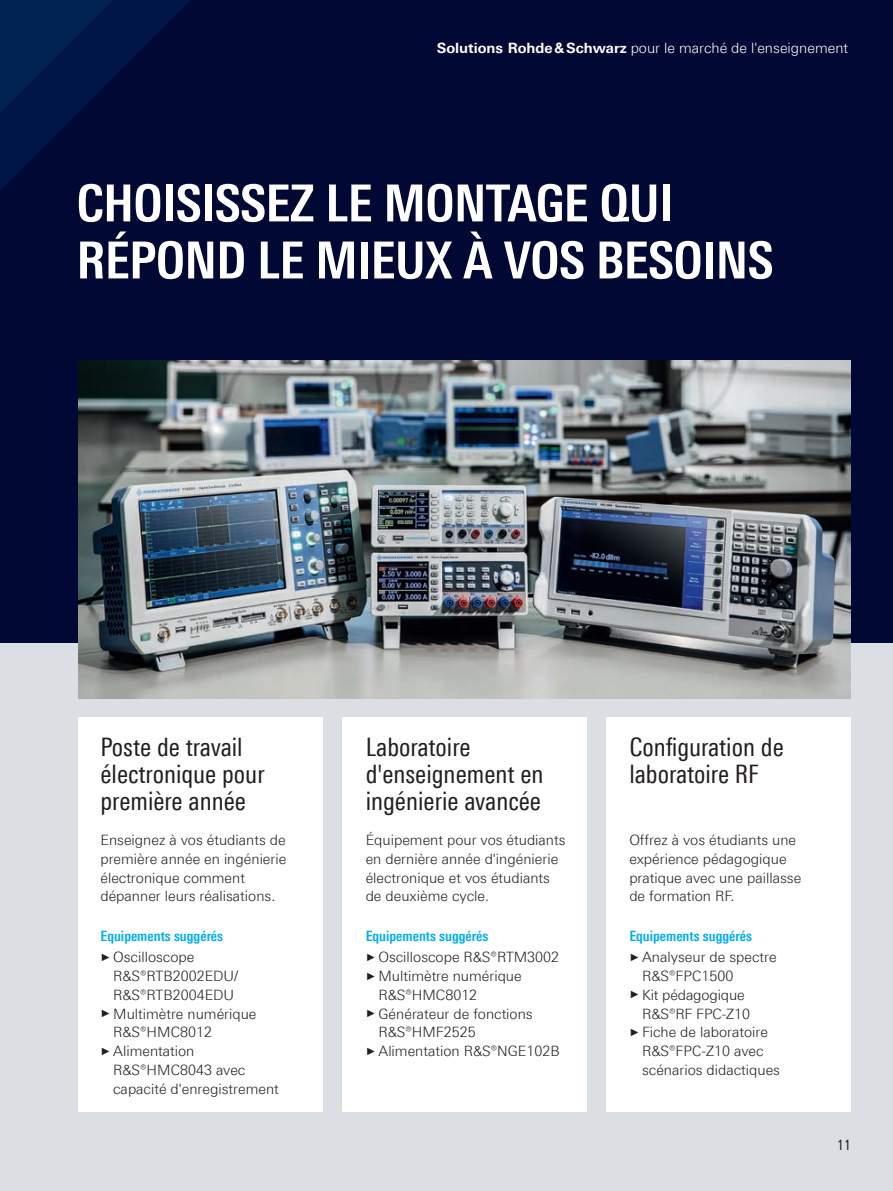
<style>
.page{position:relative;width:893px;height:1191px;background:#fff}
.page>*{position:absolute;margin:0;border:0;box-sizing:border-box;transform-origin:0 0}
.t1{font:700 51px/57px "Linotype Univers 620 Cn";letter-spacing:-.01em;color:#fff}
.t2{font:25.5px/27px "Linotype Univers 420 Cn";color:#231f20}
.t3{font:300 14.25px/18.8px "Linotype Univers 330";color:#231f20}
.t4{font:700 14.25px "Linotype Univers 620 Cn";color:#00aeef}
.t5{font:300 14.25px "Linotype Univers 330";color:#fff}
.t6{font:14.25px "Linotype Univers 420 Cn";color:#231f20}
.s1{font-family:"Linotype Univers 630";font-weight:700}
.s2{font-family:"Arial";font-weight:400;font-size:10.5px}
</style>
<div class="page">
<div style="left:0;top:531px;width:893px;height:660px;background:#dbdee2"></div>
<div style="left:0;top:0;width:893px;height:642px;background:#000833"></div>
<svg style="left:0;top:0;width:190px;height:572px"></svg>
<div style="left:79px;top:717px;width:244px;height:395px;background:#fff"></div>
<div style="left:342px;top:717px;width:245px;height:395px;background:#fff"></div>
<div style="left:606px;top:717px;width:244px;height:395px;background:#fff"></div>
<img style="left:79px;top:360px;width:771px;height:339px">
<p class="t5" style="left:437px;top:40px;width:413px"><span class="s1">Solutions Rohde&amp;Schwarz</span> pour le marché de l'enseignement</p>
<h1 class="t1" style="left:77px;top:174px;width:698px">CHOISISSEZ LE MONTAGE QUI<br>RÉPOND LE MIEUX À VOS BESOINS</h1>
<h2 class="t2" style="left:100px;top:733px;width:166px">Poste de travail électronique pour première année</h2>
<p class="t3" style="left:100px;top:830px;width:187px">Enseignez à vos étudiants de première année en ingénierie électronique comment dépanner leurs réalisations.</p>
<p class="t4" style="left:100px;top:927px;width:124px">Equipements suggérés</p>
<p class="t3" style="left:100px;top:947px;width:95px"><span class="s2">►</span> Oscilloscope</p>
<p class="t3" style="left:113px;top:966px;width:127px">¸RTB2002EDU/</p>
<p class="t3" style="left:113px;top:985px;width:123px">¸RTB2004EDU</p>
<p class="t3" style="left:100px;top:1004px;width:158px"><span class="s2">►</span> Multimètre numérique</p>
<p class="t3" style="left:113px;top:1022px;width:100px">¸HMC8012</p>
<p class="t3" style="left:100px;top:1041px;width:96px"><span class="s2">►</span> Alimentation</p>
<p class="t3" style="left:113px;top:1060px;width:134px">¸HMC8043 avec</p>
<p class="t3" style="left:113px;top:1079px;width:167px">capacité d'enregistrement</p>
<h2 class="t2" style="left:366px;top:733px;width:179px">Laboratoire d'enseignement en ingénierie avancée</h2>
<p class="t3" style="left:366px;top:830px;width:201px">Équipement pour vos étudiants en dernière année d'ingénierie électronique et vos étudiants de deuxième cycle.</p>
<p class="t4" style="left:366px;top:927px;width:124px">Equipements suggérés</p>
<p class="t3" style="left:366px;top:947px;width:195px"><span class="s2">►</span> Oscilloscope ¸RTM3002</p>
<p class="t3" style="left:366px;top:966px;width:158px"><span class="s2">►</span> Multimètre numérique</p>
<p class="t3" style="left:378px;top:985px;width:100px">¸HMC8012</p>
<p class="t3" style="left:366px;top:1004px;width:169px"><span class="s2">►</span> Générateur de fonctions</p>
<p class="t3" style="left:378px;top:1022px;width:99px">¸HMF2525</p>
<p class="t3" style="left:366px;top:1041px;width:196px"><span class="s2">►</span> Alimentation ¸NGE102B</p>
<h2 class="t2" style="left:629px;top:733px;width:156px">Configuration de laboratoire RF</h2>
<p class="t3" style="left:629px;top:830px;width:173px">Offrez à vos étudiants une expérience pédagogique pratique avec une paillasse de formation RF.</p>
<p class="t4" style="left:629px;top:927px;width:124px">Equipements suggérés</p>
<p class="t3" style="left:629px;top:947px;width:149px"><span class="s2">►</span> Analyseur de spectre</p>
<p class="t3" style="left:642px;top:966px;width:93px">¸FPC1500</p>
<p class="t3" style="left:629px;top:985px;width:117px"><span class="s2">►</span> Kit pédagogique</p>
<p class="t3" style="left:642px;top:1004px;width:109px">¸RF FPC-Z10</p>
<p class="t3" style="left:629px;top:1022px;width:140px"><span class="s2">►</span> Fiche de laboratoire</p>
<p class="t3" style="left:642px;top:1041px;width:123px">¸FPC-Z10 avec</p>
<p class="t3" style="left:642px;top:1060px;width:139px">scénarios didactiques</p>
<p class="t6" style="left:837px;top:1136px;width:15px">11</p>
</div>
